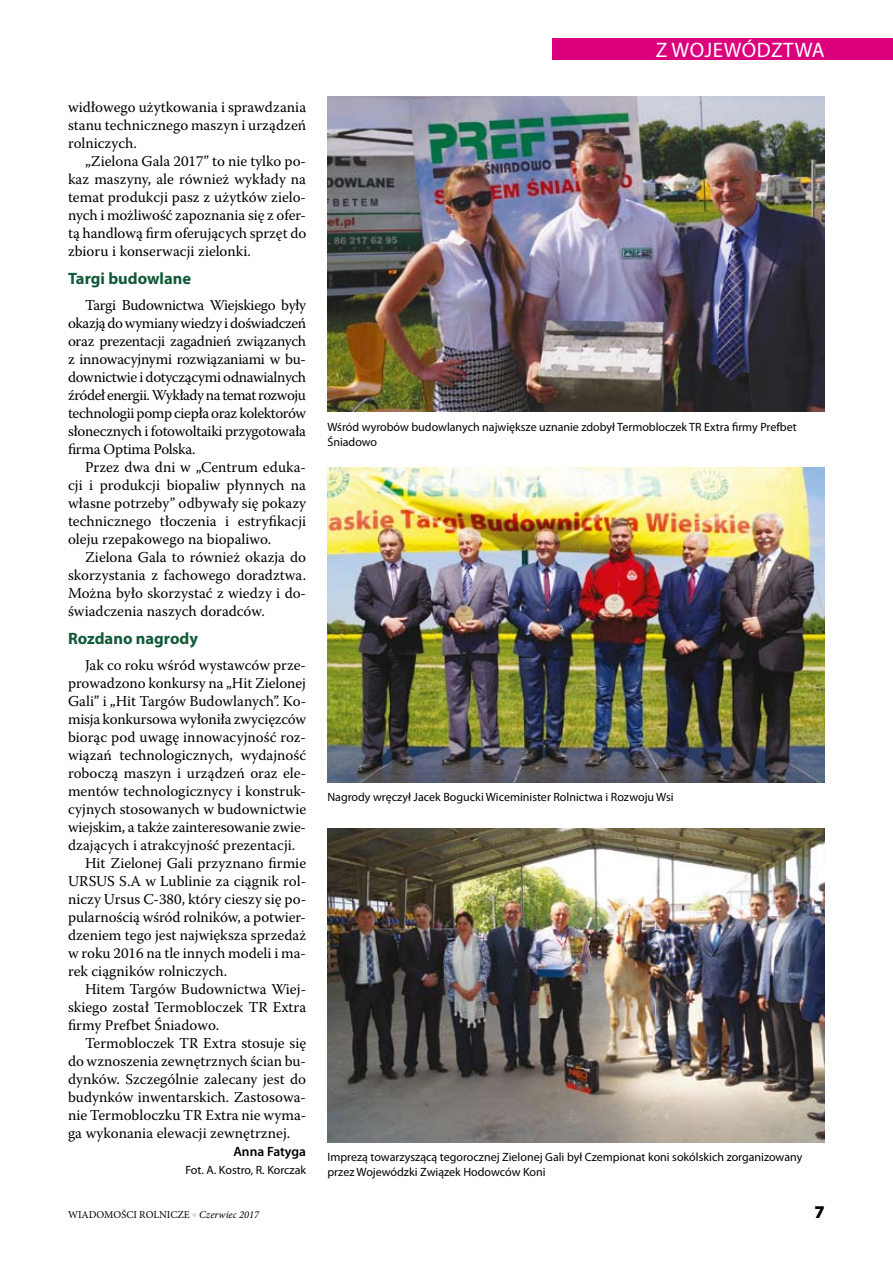
<style>
.page{position:relative;width:893px;height:1263px;background:#fff}
.page>*{position:absolute;margin:0;border:0;box-sizing:border-box;transform-origin:0 0}
.t1{font:21px "Myriad Pro";letter-spacing:.02em;color:#fff}
.t2{font:900 18px "Myriad Pro";color:#000}
.t3{font:700 16.5px "Myriad Pro";color:#125939}
.t4{font:15px/18px "Warnock Pro";color:#000;text-align:justify}
.t5{font:600 13.5px "Myriad Pro";letter-spacing:-.005em;color:#000}
.t6{font:12px/14.4px "Myriad Pro";color:#000}
.t7{font:10.5px "Minion Pro";color:#000}
.s1{color:#d9dada}
.s2{font-style:italic}
</style>
<div class="page">
<div style="left:553px;top:38px;width:340px;height:22px;background:#dd007d"></div>
<img style="left:327px;top:97px;width:498px;height:314px">
<img style="left:327px;top:468px;width:498px;height:314px">
<img style="left:327px;top:828px;width:498px;height:315px">
<p class="t4" style="left:68px;top:97px;width:240px">widłowego użytkowania i sprawdzania stanu technicznego maszyn i urządzeń rolniczych.</p>
<p class="t4" style="left:68px;top:151px;width:240px;text-indent:17px">„Zielona Gala 2017” to nie tylko po&shy;kaz maszyny, ale również wykłady na temat produkcji pasz z użytków zielo&shy;nych i możliwość zapoznania się z ofer&shy;tą handlową firm oferujących sprzęt do zbioru i konserwacji zielonki.</p>
<p class="t3" style="left:68px;top:268px;width:125px">Targi budowlane</p>
<p class="t4" style="left:68px;top:295px;width:240px;text-indent:17px">Targi Budownictwa Wiejskiego były okazją do wymiany wiedzy i doświadczeń oraz prezentacji zagadnień związanych z innowacyjnymi rozwiązaniami w bu&shy;downictwie i dotyczącymi odnawialnych źródeł energii. Wykłady na temat rozwoju technologii pomp ciepła oraz kolektorów słonecznych i fotowoltaiki przygotowała firma Optima Polska.</p>
<p class="t4" style="left:68px;top:457px;width:240px;text-indent:17px">Przez dwa dni w „Centrum eduka&shy;cji i produkcji biopaliw płynnych na własne potrzeby” odbywały się pokazy technicznego tłoczenia i estryfikacji oleju rzepakowego na biopaliwo.</p>
<p class="t4" style="left:68px;top:547px;width:240px;text-indent:17px">Zielona Gala to również okazja do skorzystania z fachowego doradztwa.<br>Można było skorzystać z wiedzy i do&shy;świadczenia naszych doradców.</p>
<p class="t3" style="left:68px;top:628px;width:132px">Rozdano nagrody</p>
<p class="t4" style="left:85px;top:655px;width:223px">Jak co roku wśród wystawców prze-</p>
<p class="t4" style="left:68px;top:673px;width:240px">prowadzono konkursy na „Hit Zielonej</p>
<p class="t4" style="left:68px;top:691px;width:240px">Gali” i „Hit Targów Budowlanych”. Ko-</p>
<p class="t4" style="left:68px;top:709px;width:240px">misja konkursowa wyłoniła zwycięzców</p>
<p class="t4" style="left:68px;top:727px;width:240px">biorąc pod uwagę innowacyjność roz-</p>
<p class="t4" style="left:68px;top:745px;width:240px">wiązań technologicznych, wydajność</p>
<p class="t4" style="left:68px;top:763px;width:240px">roboczą maszyn i urządzeń oraz ele-</p>
<p class="t4" style="left:68px;top:781px;width:240px">mentów technologicznycy i konstruk-</p>
<p class="t4" style="left:68px;top:799px;width:240px">cyjnych stosowanych w budownictwie</p>
<p class="t4" style="left:68px;top:817px;width:240px">wiejskim, a także zainteresowanie zwie-</p>
<p class="t4" style="left:68px;top:835px;width:229px">dzających i atrakcyjność prezentacji.</p>
<p class="t4" style="left:85px;top:853px;width:223px">Hit Zielonej Gali przyznano firmie</p>
<p class="t4" style="left:68px;top:871px;width:240px">URSUS S.A w Lublinie za ciągnik rol-</p>
<p class="t4" style="left:68px;top:889px;width:240px">niczy Ursus C-380, który cieszy się po-</p>
<p class="t4" style="left:68px;top:907px;width:240px">pularnością wśród rolników, a potwier-</p>
<p class="t4" style="left:68px;top:925px;width:240px">dzeniem tego jest największa sprzedaż</p>
<p class="t4" style="left:68px;top:943px;width:240px">w roku 2016 na tle innych modeli i ma-</p>
<p class="t4" style="left:68px;top:961px;width:161px">rek ciągników rolniczych.</p>
<p class="t4" style="left:85px;top:979px;width:223px">Hitem Targów Budownictwa Wiej-</p>
<p class="t4" style="left:68px;top:997px;width:240px">skiego został Termobloczek TR Extra</p>
<p class="t4" style="left:68px;top:1015px;width:153px">firmy Prefbet Śniadowo.</p>
<p class="t4" style="left:85px;top:1033px;width:223px">Termobloczek TR Extra stosuje się</p>
<p class="t4" style="left:68px;top:1051px;width:240px">do wznoszenia zewnętrznych ścian bu-</p>
<p class="t4" style="left:68px;top:1069px;width:240px">dynków. Szczególnie zalecany jest do</p>
<p class="t4" style="left:68px;top:1087px;width:240px">budynków inwentarskich. Zastosowa-</p>
<p class="t4" style="left:68px;top:1105px;width:240px">nie Termobloczku TR Extra nie wyma-</p>
<p class="t4" style="left:68px;top:1123px;width:224px">ga wykonania elewacji zewnętrznej.</p>
<p class="t5" style="left:233px;top:1142px;width:74px">Anna Fatyga</p>
<p class="t6" style="left:185px;top:1162px;width:122px">Fot. A. Kostro, R. Korczak</p>
<h1 class="t1" style="left:656px;top:37px;width:170px">Z województwa</h1>
<p class="t6" style="left:327px;top:420px;width:471px">Wśród wyrobów budowlanych największe uznanie zdobył Termobloczek TR Extra firmy Prefbet<br>Śniadowo</p>
<p class="t6" style="left:327px;top:789px;width:348px">Nagrody wręczył Jacek Bogucki Wiceminister Rolnictwa i Rozwoju Wsi</p>
<p class="t6" style="left:327px;top:1150px;width:476px">Imprezą towarzyszącą tegorocznej Zielonej Gali był Czempionat koni sokólskich zorganizowany przez Wojewódzki Związek Hodowców Koni</p>
<p class="t7" style="left:68px;top:1208px;width:193px">WIADOMOŚCI ROLNICZE <span class="s1">•</span> <span class="s2">Czerwiec 2017</span></p>
<p class="t2" style="left:815px;top:1202px;width:12px">7</p>
</div>
